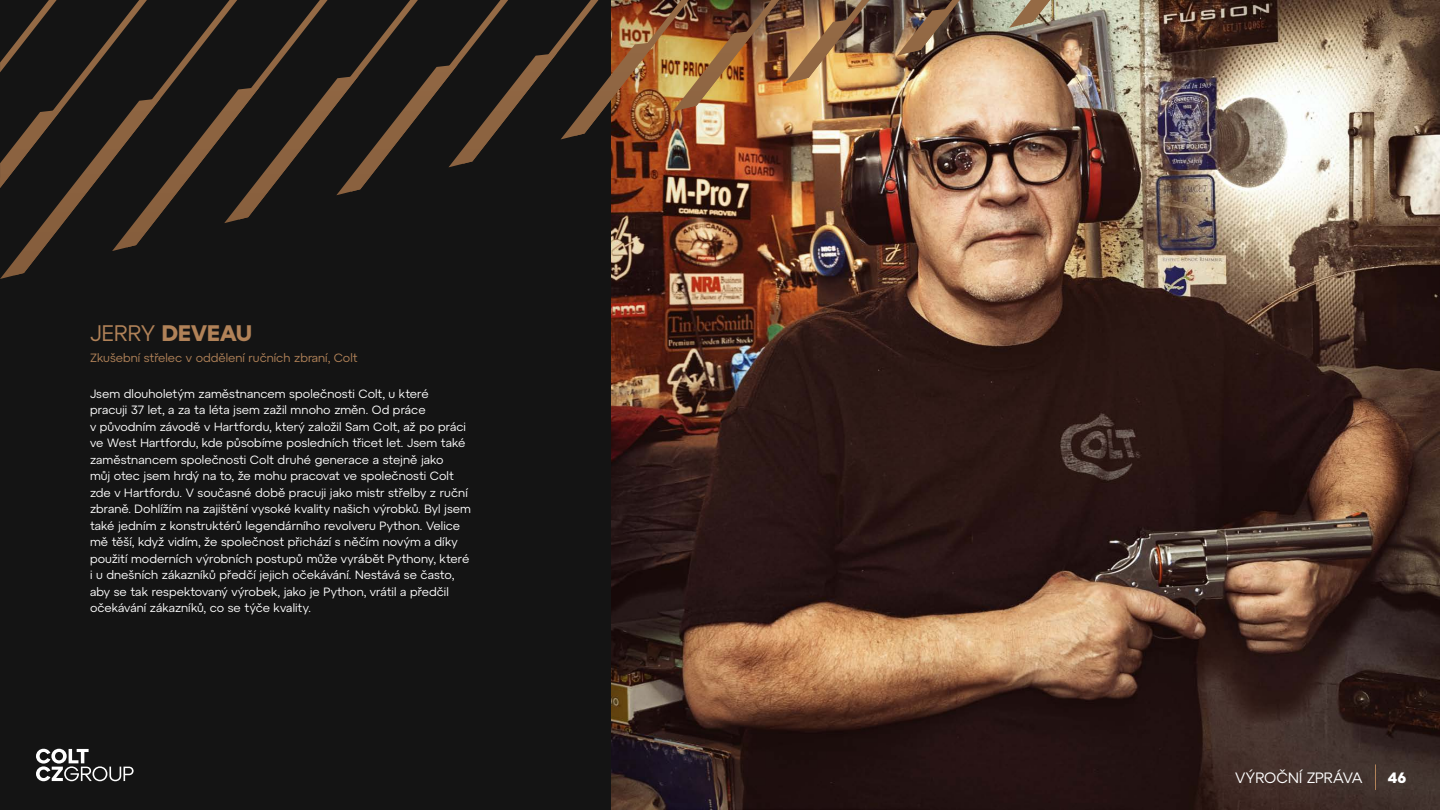
<style>
.page{position:relative;width:1440px;height:810px;background:#141414}
.page>*{position:absolute;margin:0;border:0;box-sizing:border-box;transform-origin:0 0}
.t1{font:700 22.5px "Atyp Colt CZ";letter-spacing:.005em;color:#b18258}
.t2{font:15px "Atyp Colt CZ";color:#fff}
.t3{font:700 15px "Atyp Colt CZ";color:#fff}
.t4{font:12px/16.5px "Atyp Colt CZ";color:#fff}
.t5{font:12px "Atyp Colt CZ";color:#b18258}
.s1{font-weight:400}
</style>
<div class="page">
<img style="left:611px;top:0;width:829px;height:810px">
<svg style="left:0;top:0;width:779px;height:279px"></svg>
<img style="left:785px;top:0;width:84px;height:84px">
<svg style="left:897px;top:0;width:63px;height:56px;background:#755a46"></svg>
<svg style="left:1009px;top:0;width:41px;height:28px"></svg>
<svg style="left:36px;top:749px;width:98px;height:32px"></svg>
<svg style="left:1375px;top:764px;width:1px;height:26px"></svg>
<h1 class="t1" style="left:90px;top:316px;width:163px"><span class="s1">JERRY</span> DEVEAU</h1>
<p class="t5" style="left:90px;top:349px;width:269px">Zkušební střelec v oddělení ručních zbraní, Colt</p>
<p class="t4" style="left:90px;top:384px;width:382px">Jsem dlouholetým zaměstnancem společnosti Colt, u které<br>pracuji 37 let, a za ta léta jsem zažil mnoho změn. Od práce<br>v původním závodě v Hartfordu, který založil Sam Colt, až po práci ve West Hartfordu, kde působíme posledních třicet let. Jsem také zaměstnancem společnosti Colt druhé generace a stejně jako<br>můj otec jsem hrdý na to, že mohu pracovat ve společnosti Colt zde v Hartfordu. V současné době pracuji jako mistr střelby z ruční zbraně. Dohlížím na zajištění vysoké kvality našich výrobků. Byl jsem také jedním z konstruktérů legendárního revolveru Python. Velice mě těší, když vidím, že společnost přichází s něčím novým a díky použití moderních výrobních postupů může vyrábět Pythony, které i u dnešních zákazníků předčí jejich očekávání. Nestává se často, aby se tak respektovaný výrobek, jako je Python, vrátil a předčil očekávání zákazníků, co se týče kvality.</p>
<p class="t2" style="left:1235px;top:766px;width:129px">VÝROČNÍ ZPRÁVA</p>
<p class="t3" style="left:1388px;top:766px;width:19px">46</p>
</div>
